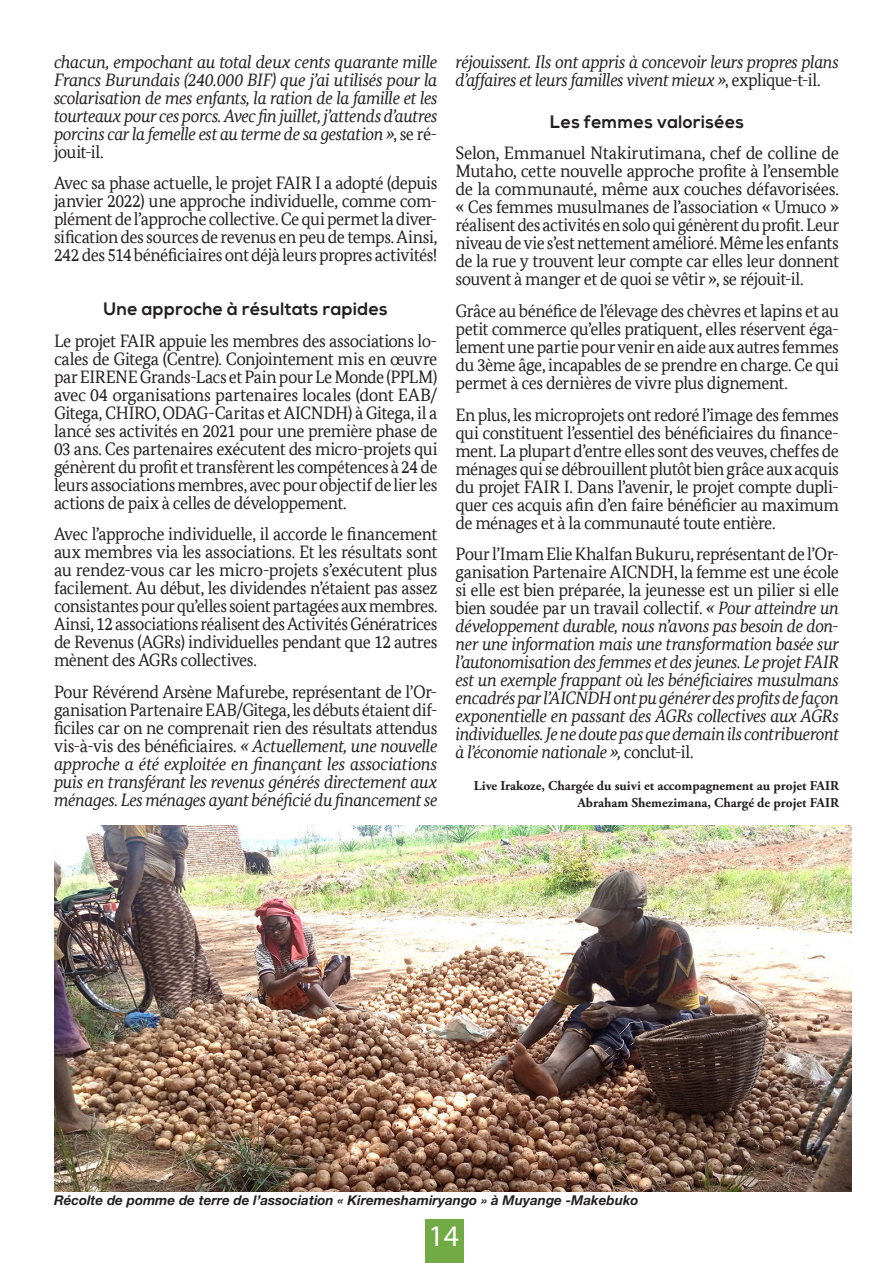
<style>
.page{position:relative;width:893px;height:1263px;background:#fff}
.page>*{position:absolute;margin:0;border:0;box-sizing:border-box;transform-origin:0 0}
.t1{font:30px "Myriad Pro";color:#fff}
.TEXTE_STANDART_LETRR{font:18px/18px "Bundes Serif Office";letter-spacing:-.03em;color:#231f20;text-align:justify}
.TEXTE_STANDART_LETRR-2{font:italic 18px/18px "Bundes Serif Office";letter-spacing:-.025em;color:#231f20;text-align:justify}
.INTER_TITREV02{font:700 18px "Nexa";letter-spacing:.02em;color:#231f20}
.Signature{font:700 13.5px "Adobe Garamond Pro";color:#231f20}
.Légende{font:italic 700 13.5px "Helvetica Neue LT Std";color:#231f20}
.s1{font-style:normal}
.s2{font-style:italic}
</style>
<div class="page">
<div style="left:425px;top:1219px;width:39px;height:43px;background:#72aa46"></div>
<img style="left:54px;top:825px;width:797px;height:367px">
<p class="TEXTE_STANDART_LETRR-2" style="left:54px;top:53px;width:385px">chacun, empochant au total deux cents quarante mille Francs Burundais (240.000 BIF) que j’ai utilisés pour la scolarisation de mes enfants, la ration de la famille et les tourteaux pour ces porcs. Avec fin juillet, j’attends d’autres porcins car la femelle est au terme de sa gestation »<span class="s1">, se ré&shy;jouit-il.</span></p>
<p class="TEXTE_STANDART_LETRR" style="left:54px;top:174px;width:385px">Avec sa phase actuelle, le projet FAIR I a adopté (depuis janvier 2022) une approche individuelle, comme com&shy;plément de l’approche collective. Ce qui permet la diver&shy;sification des sources de revenus en peu de temps. Ainsi, 242 des 514 bénéficiaires ont déjà leurs propres activités!</p>
<p class="INTER_TITREV02" style="left:104px;top:299px;width:286px">Une approche à résultats rapides</p>
<p class="TEXTE_STANDART_LETRR" style="left:54px;top:331px;width:385px">Le projet FAIR appuie les membres des associations lo&shy;cales de Gitega (Centre). Conjointement mis en œuvre par EIRENE Grands-Lacs et Pain pour Le Monde (PPLM) avec 04 organisations partenaires locales (dont EAB/ Gitega, CHIRO, ODAG-Caritas et AICNDH) à Gitega, il a lancé ses activités en 2021 pour une première phase de 03 ans. Ces partenaires exécutent des micro-projets qui génèrent du profit et transfèrent les compétences à 24 de leurs associations membres, avec pour objectif de lier les actions de paix à celles de développement.</p>
<p class="TEXTE_STANDART_LETRR" style="left:54px;top:525px;width:385px">Avec l’approche individuelle, il accorde le financement aux membres via les associations. Et les résultats sont au rendez-vous car les micro-projets s’exécutent plus facilement. Au début, les dividendes n’étaient pas assez consistantes pour qu’elles soient partagées aux membres.<br>Ainsi, 12 associations réalisent des Activités Génératrices de Revenus (AGRs) individuelles pendant que 12 autres mènent des AGRs collectives.</p>
<p class="TEXTE_STANDART_LETRR" style="left:54px;top:682px;width:385px">Pour Révérend Arsène Mafurebe, représentant de l’Or&shy;ganisation Partenaire EAB/Gitega, les débuts étaient dif&shy;ficiles car on ne comprenait rien des résultats attendus vis-à-vis des bénéficiaires. <span class="s2">« Actuellement, une nouvelle approche a été exploitée en finançant les associations puis en transférant les revenus générés directement aux ménages. Les ménages ayant bénéficié du financement se</span></p>
<p class="TEXTE_STANDART_LETRR-2" style="left:455px;top:53px;width:385px">réjouissent. Ils ont appris à concevoir leurs propres plans d’affaires et leurs familles vivent mieux »<span class="s1">, explique-t-il.</span></p>
<p class="INTER_TITREV02" style="left:550px;top:111px;width:195px">Les femmes valorisées</p>
<p class="TEXTE_STANDART_LETRR" style="left:455px;top:144px;width:385px">Selon, Emmanuel Ntakirutimana, chef de colline de Mutaho, cette nouvelle approche profite à l’ensemble de la communauté, même aux couches défavorisées. « Ces femmes musulmanes de l’association « Umuco » réalisent des activités en solo qui génèrent du profit. Leur niveau de vie s’est nettement amélioré. Même les enfants de la rue y trouvent leur compte car elles leur donnent souvent à manger et de quoi se vêtir », se réjouit-il.</p>
<p class="TEXTE_STANDART_LETRR" style="left:455px;top:302px;width:385px">Grâce au bénéfice de l’élevage des chèvres et lapins et au petit commerce qu’elles pratiquent, elles réservent éga&shy;lement une partie pour venir en aide aux autres femmes du 3ème âge, incapables de se prendre en charge. Ce qui permet à ces dernières de vivre plus dignement.</p>
<p class="TEXTE_STANDART_LETRR" style="left:455px;top:405px;width:385px">En plus, les microprojets ont redoré l’image des femmes qui constituent l’essentiel des bénéficiaires du finance&shy;ment. La plupart d’entre elles sont des veuves, cheffes de ménages qui se débrouillent plutôt bien grâce aux acquis du projet FAIR I. Dans l’avenir, le projet compte dupli&shy;quer ces acquis afin d’en faire bénéficier au maximum de ménages et à la communauté toute entière.</p>
<p class="TEXTE_STANDART_LETRR-2" style="left:455px;top:545px;width:385px"><span class="s1">Pour l’Imam Elie Khalfan Bukuru, représentant de l’Or&shy;ganisation Partenaire AICNDH, la femme est une école si elle est bien préparée, la jeunesse est un pilier si elle bien soudée par un travail collectif.</span> « Pour atteindre un développement durable, nous n’avons pas besoin de don&shy;ner une information mais une transformation basée sur l’autonomisation des femmes et des jeunes. Le projet FAIR est un exemple frappant où les bénéficiaires musulmans encadrés par l’AICNDH ont pu générer des profits de façon exponentielle en passant des AGRs collectives aux AGRs individuelles. Je ne doute pas que demain ils contribueront à l’économie nationale », <span class="s1">conclut-il.</span></p>
<p class="Signature" style="left:474px;top:778px;width:366px">Live Irakoze, Chargée du suivi et accompagnement au projet FAIR</p>
<p class="Signature" style="left:577px;top:794px;width:263px">Abraham Shemezimana, Chargé de projet FAIR</p>
<p class="Légende" style="left:54px;top:1192px;width:586px">Récolte de pomme de terre de l’association « Kiremeshamiryango » à Muyange -Makebuko</p>
<h1 class="t1" style="left:428px;top:1217px;width:32px">14</h1>
</div>
